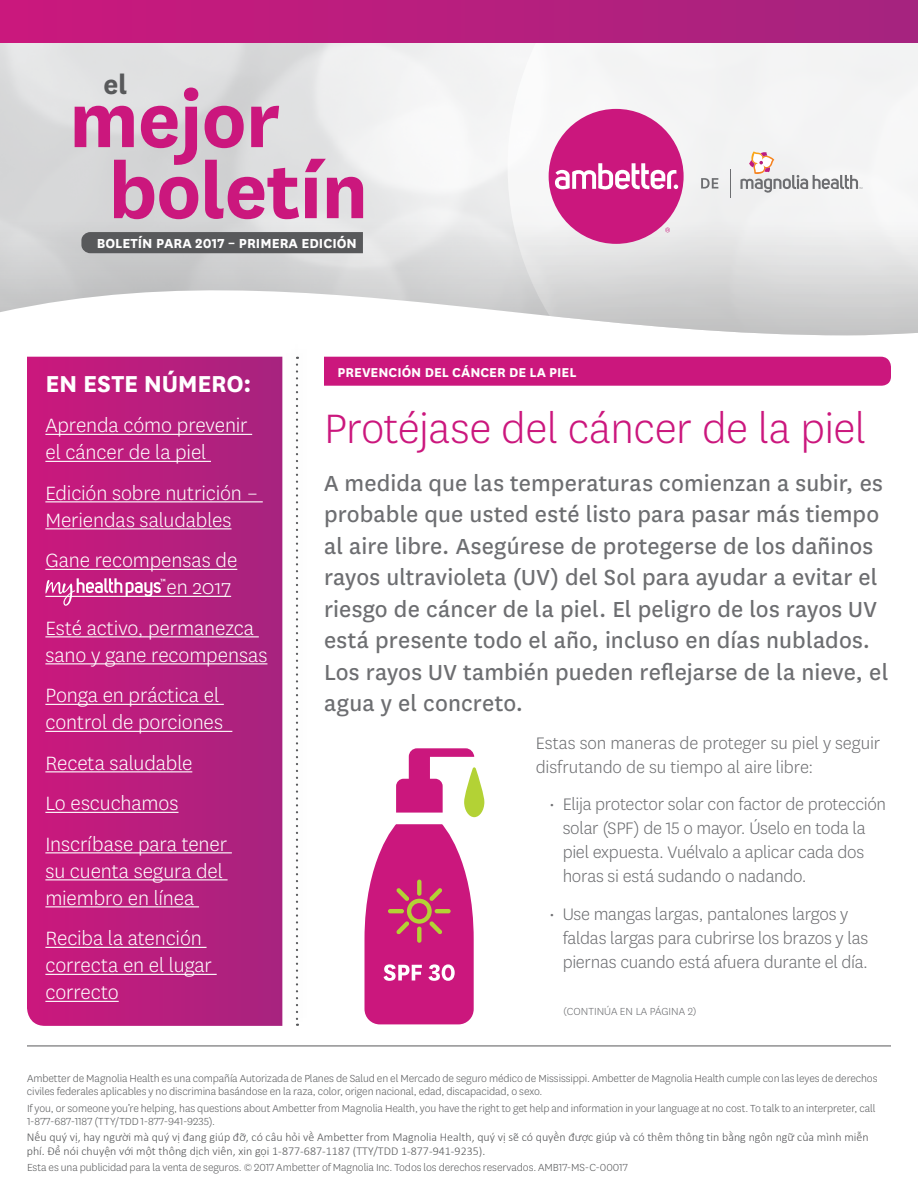
<style>
.page{position:relative;width:918px;height:1188px;background:#fff}
.page>*{position:absolute;margin:0;border:0;box-sizing:border-box;transform-origin:0 0}
.t1{font:700 87.45px/71.1px "Centene Sans";letter-spacing:-.01em;color:#cb177d}
.t2{font:300 48px "National";letter-spacing:-.01em;color:#cb177d}
.t3{font:700 30.6px "Centene Sans";color:#58595b}
.t4{font:700 27px "National";letter-spacing:-.01em;color:#fff}
.t5{font:25.5px/31.5px "National";letter-spacing:.005em;color:#6d6e71}
.t6{font:300 22.5px/27px "National";letter-spacing:-.005em;color:#fff}
.t7{font:300 19.5px/24px "National";letter-spacing:-.015em;color:#6d6e71}
.t8{font:700 15.3px "Centene Sans";color:#fff}
.t9{font:700 15px "National";color:#fff}
.t10{font:300 12px/13.5px "National";letter-spacing:-.01em;color:#58595b}
.t11{font:300 12px/13.5px "Calibri";color:#58595b}
.t12{font:300 12px "National";color:#6d6e71}
</style>
<div class="page">
<hr style="left:27px;top:1046px;width:864px;height:1px;background:#58595b">
<svg style="left:296px;top:365px;width:2px;height:661px"></svg>
<svg style="left:27px;top:357px;width:255px;height:669px;background:#b91f7e"></svg>
<hr style="left:45px;top:434px;width:207px;height:1px;background:#fff">
<hr style="left:45px;top:461px;width:166px;height:1px;background:#fff">
<hr style="left:45px;top:501px;width:218px;height:1px;background:#fff">
<hr style="left:45px;top:528px;width:187px;height:1px;background:#fff">
<hr style="left:45px;top:569px;width:192px;height:1px;background:#fff">
<hr style="left:45px;top:596px;width:186px;height:1px;background:#fff">
<hr style="left:45px;top:636px;width:214px;height:1px;background:#fff">
<hr style="left:45px;top:663px;width:222px;height:1px;background:#fff">
<hr style="left:45px;top:704px;width:179px;height:1px;background:#fff">
<hr style="left:45px;top:731px;width:187px;height:1px;background:#fff">
<hr style="left:45px;top:771px;width:147px;height:1px;background:#fff">
<hr style="left:45px;top:812px;width:134px;height:1px;background:#fff">
<hr style="left:45px;top:852px;width:187px;height:1px;background:#fff">
<hr style="left:45px;top:879px;width:183px;height:1px;background:#fff">
<hr style="left:45px;top:906px;width:154px;height:1px;background:#fff">
<hr style="left:45px;top:947px;width:162px;height:1px;background:#fff">
<hr style="left:45px;top:974px;width:172px;height:1px;background:#fff">
<hr style="left:45px;top:1001px;width:74px;height:1px;background:#fff">
<img style="left:0;top:42px;width:508px;height:165px">
<div style="left:508px;top:42px;width:410px;height:165px;background:#f4f4f5"></div>
<svg style="left:0;top:207px;width:918px;height:128px"></svg>
<div style="left:81px;top:232px;width:282px;height:21px;background:#58595b"></div>
<svg style="left:701px;top:178px;width:17px;height:11px"></svg>
<svg style="left:730px;top:169px;width:1px;height:29px"></svg>
<div style="left:549px;top:109px;width:135px;height:135px;background:#cb177d;border-radius:50%"></div>
<svg style="left:555px;top:163px;width:123px;height:27px"></svg>
<svg style="left:665px;top:228px;width:5px;height:4px"></svg>
<svg style="left:740px;top:151px;width:122px;height:43px"></svg>
<svg style="left:45px;top:578px;width:120px;height:28px;background:#cf549d"></svg>
<div style="left:324px;top:357px;width:567px;height:29px;background:#cb177d"></div>
<svg style="left:365px;top:748px;width:119px;height:276px"></svg>
<div style="left:0;top:0;width:918px;height:42px;background:linear-gradient(to right,#ca187d,#a5247f)"></div>
<h1 class="t3" style="left:104px;top:62px;width:25px">el</h1>
<h1 class="t1" style="left:108px;top:78px;width:261px;text-indent:-39px">mejor boletín</h1>
<h1 class="t8" style="left:97px;top:232px;width:262px">BOLETÍN PARA 2017 – PRIMERA EDICIÓN</h1>
<h1 class="t4" style="left:45px;top:364px;width:208px">EN ESTE NÚMERO:</h1>
<p class="t6" style="left:45px;top:411px;width:204px">Aprenda cómo prevenir el cáncer de la piel</p>
<p class="t6" style="left:45px;top:479px;width:214px">Edición sobre nutrición –<br>Meriendas saludables</p>
<p class="t6" style="left:45px;top:546px;width:193px;text-align:right">Gane recompensas de en 2017</p>
<p class="t6" style="left:45px;top:614px;width:224px">Esté activo, permanezca sano y gane recompensas</p>
<p class="t6" style="left:45px;top:681px;width:179px">Ponga en práctica el control de porciones</p>
<p class="t6" style="left:45px;top:749px;width:148px">Receta saludable</p>
<p class="t6" style="left:45px;top:789px;width:135px">Lo escuchamos</p>
<p class="t6" style="left:45px;top:830px;width:183px">Inscríbase para tener su cuenta segura del miembro en línea</p>
<p class="t6" style="left:45px;top:924px;width:168px">Reciba la atención correcta en el lugar correcto</p>
<h2 class="t9" style="left:338px;top:362px;width:240px">PREVENCIÓN DEL CÁNCER DE LA PIEL</h2>
<h3 class="t2" style="left:324px;top:398px;width:544px">Protéjase del cáncer de la piel</h3>
<p class="t5" style="left:324px;top:466px;width:566px">A medida que las temperaturas comienzan a subir, es probable que usted esté listo para pasar más tiempo al aire libre. Asegúrese de protegerse de los dañinos rayos ultravioleta (UV) del Sol para ayudar a evitar el riesgo de cáncer de la piel. El peligro de los rayos UV está presente todo el año, incluso en días nublados.<br>Los rayos UV también pueden reflejarse de la nieve, el agua y el concreto.</p>
<p class="t7" style="left:536px;top:730px;width:346px">Estas son maneras de proteger su piel y seguir disfrutando de su tiempo al aire libre:</p>
<p class="t7" style="left:563px;top:792px;width:325px;text-indent:-13px">• Elija protector solar con factor de protección solar (SPF) de 15 o mayor. Úselo en toda la piel expuesta. Vuélvalo a aplicar cada dos horas si está sudando o nadando.</p>
<p class="t7" style="left:563px;top:901px;width:307px;text-indent:-13px">• Use mangas largas, pantalones largos y faldas largas para cubrirse los brazos y las piernas cuando está afuera durante el día.</p>
<p class="t12" style="left:563px;top:1004px;width:135px">(CONTINÚA EN LA PÁGINA 2)</p>
<p class="t10" style="left:27px;top:1071px;width:852px">Ambetter de Magnolia Health es una compañía Autorizada de Planes de Salud en el Mercado de seguro médico de Mississippi. Ambetter de Magnolia Health cumple con las leyes de derechos civiles federales aplicables y no discrimina basándose en la raza, color, origen nacional, edad, discapacidad, o sexo.</p>
<p class="t10" style="left:27px;top:1101px;width:850px">If you, or someone you’re helping, has questions about Ambetter from Magnolia Health, you have the right to get help and information in your language at no cost. To talk to an interpreter, call<br>1-877-687-1187 (TTY/TDD 1-877-941-9235).</p>
<p class="t11" style="left:27px;top:1131px;width:843px">Nếu quý vị, hay người mà quý vị đang giúp đỡ, có câu hỏi về Ambetter from Magnolia Health, quý vị sẽ có quyền được giúp và có thêm thông tin bằng ngôn ngữ của mình miễn phí. Để nói chuyện với một thông dịch viên, xin gọi 1‐877‐687‐1187 (TTY/TDD 1‐877‐941‐9235).</p>
<p class="t10" style="left:27px;top:1160px;width:602px">Esta es una publicidad para la venta de seguros. © 2017 Ambetter of Magnolia Inc. Todos los derechos reservados. AMB17-MS-C-00017</p>
</div>
